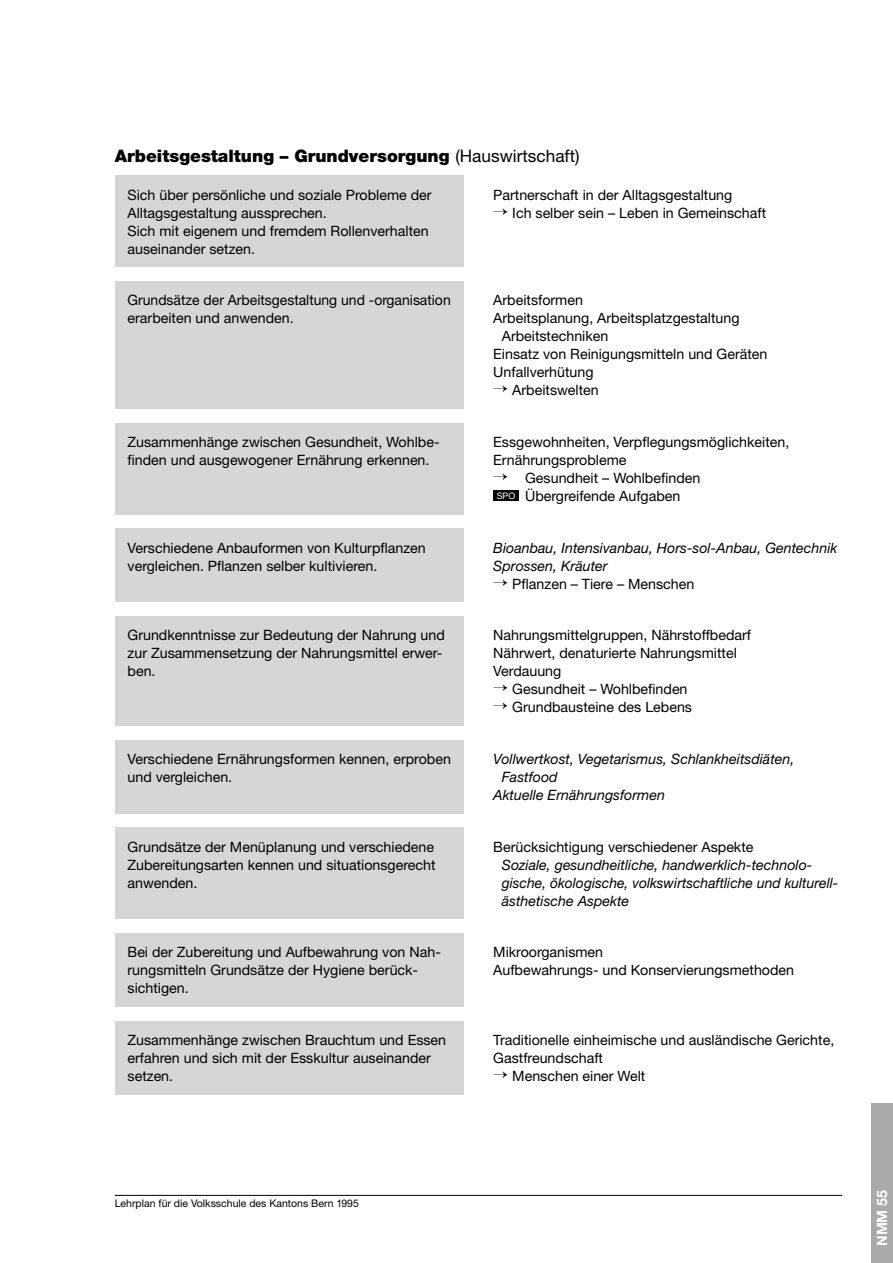
<style>
.page{position:relative;width:893px;height:1263px;background:#fff}
.page>*{position:absolute;margin:0;border:0;box-sizing:border-box;transform-origin:0 0}
.UT{font:900 17.25px "Helvetica Neue";color:#000}
.t1{font:14.25px/18px "Helvetica Neue";color:#000}
.t2{font:italic 14.25px/18px "Helvetica Neue";color:#000}
.t3{font:700 14.25px "Helvetica Neue";color:#fff}
.t4{font:10.5px "Helvetica Neue";color:#000}
.s1{font-weight:400}
.s2{font-size:9px;color:#fff}
.s3{font-style:normal}
</style>
<div class="page">
<hr style="left:115px;top:1195px;width:727px;height:1px;background:#000">
<div style="left:872px;top:1103px;width:21px;height:160px;background:#aaa"></div>
<div style="left:115px;top:176px;width:348px;height:91px;background:#d6d6d6"></div>
<div style="left:115px;top:281px;width:348px;height:128px;background:#d6d6d6"></div>
<div style="left:115px;top:423px;width:348px;height:91px;background:#d6d6d6"></div>
<div style="left:493px;top:490px;width:26px;height:11px;background:#000"></div>
<div style="left:115px;top:529px;width:348px;height:73px;background:#d6d6d6"></div>
<div style="left:115px;top:616px;width:348px;height:110px;background:#d6d6d6"></div>
<div style="left:115px;top:740px;width:348px;height:73px;background:#d6d6d6"></div>
<div style="left:115px;top:827px;width:348px;height:92px;background:#d6d6d6"></div>
<div style="left:115px;top:933px;width:348px;height:73px;background:#d6d6d6"></div>
<div style="left:115px;top:1021px;width:348px;height:73px;background:#d6d6d6"></div>
<p class="UT" style="left:115px;top:146px;width:466px">Arbeitsgestaltung – Grundversorgung <span class="s1">(Hauswirtschaft)</span></p>
<p class="t1" style="left:128px;top:185px;width:306px">Sich über persönliche und soziale Probleme der Alltagsgestaltung aussprechen.<br>Sich mit eigenem und fremdem Rollenverhalten auseinander setzen.</p>
<p class="t1" style="left:493px;top:185px;width:241px">Partnerschaft in der Alltagsgestaltung</p>
<p class="t1" style="left:493px;top:203px;width:274px">→ Ich selber sein – Leben in Gemeinschaft</p>
<p class="t1" style="left:128px;top:291px;width:325px">Grundsätze der Arbeitsgestaltung und -organisation erarbeiten und anwenden.</p>
<p class="t1" style="left:493px;top:291px;width:91px">Arbeitsformen</p>
<p class="t1" style="left:493px;top:309px;width:248px">Arbeitsplanung, Arbeitsplatzgestaltung</p>
<p class="t1" style="left:502px;top:327px;width:108px">Arbeitstechniken</p>
<p class="t1" style="left:493px;top:345px;width:276px">Einsatz von Reinigungsmitteln und Geräten</p>
<p class="t1" style="left:493px;top:363px;width:102px">Unfallverhütung</p>
<p class="t1" style="left:493px;top:381px;width:107px">→ Arbeitswelten</p>
<p class="t1" style="left:128px;top:433px;width:313px">Zusammenhänge zwischen Gesundheit, Wohlbe&shy;finden und ausgewogener Ernährung erkennen.</p>
<p class="t1" style="left:493px;top:433px;width:298px">Essgewohnheiten, Verpflegungsmöglichkeiten,<br>Ernährungsprobleme</p>
<p class="t1" style="left:493px;top:469px;width:209px">→ Gesundheit – Wohlbefinden<br><span class="s2">SPO</span> Übergreifende Aufgaben</p>
<p class="t1" style="left:128px;top:538px;width:300px">Verschiedene Anbauformen von Kulturpflanzen vergleichen. Pflanzen selber kultivieren.</p>
<p class="t2" style="left:493px;top:538px;width:346px">Bioanbau, Intensivanbau, Hors-sol-Anbau, Gentechnik<br>Sprossen, Kräuter</p>
<p class="t1" style="left:493px;top:574px;width:203px">→ Pflanzen – Tiere – Menschen</p>
<p class="t1" style="left:128px;top:626px;width:319px">Grundkenntnisse zur Bedeutung der Nahrung und zur Zusammensetzung der Nahrungsmittel erwer&shy;ben.</p>
<p class="t1" style="left:493px;top:626px;width:259px">Nahrungsmittelgruppen, Nährstoffbedarf<br>Nährwert, denaturierte Nahrungsmittel<br>Verdauung</p>
<p class="t1" style="left:493px;top:680px;width:196px">→ Gesundheit – Wohlbefinden</p>
<p class="t1" style="left:493px;top:698px;width:200px">→ Grundbausteine des Lebens</p>
<p class="t1" style="left:128px;top:750px;width:325px">Verschiedene Ernährungsformen kennen, erproben und vergleichen.</p>
<p class="t2" style="left:493px;top:750px;width:303px">Vollwertkost, Vegetarismus, Schlankheitsdiäten,</p>
<p class="t2" style="left:502px;top:768px;width:57px">Fastfood</p>
<p class="t2" style="left:493px;top:786px;width:173px">Aktuelle Ernährungsformen</p>
<p class="t1" style="left:128px;top:837px;width:310px;text-align:justify">Grundsätze der Menüplanung und verschiedene Zubereitungsarten kennen und situationsgerecht anwenden.</p>
<p class="t2" style="left:502px;top:837px;width:338px;text-indent:-9px"><span class="s3">Berücksichtigung verschiedener Aspekte<br></span>Soziale, gesundheitliche, handwerklich-technolo&shy;gische, ökologische, volkswirtschaftliche und kulturell&shy;ästhetische Aspekte</p>
<p class="t1" style="left:128px;top:943px;width:315px">Bei der Zubereitung und Aufbewahrung von Nah&shy;rungsmitteln Grundsätze der Hygiene berück&shy;sichtigen.</p>
<p class="t1" style="left:493px;top:943px;width:302px">Mikroorganismen<br>Aufbewahrungs- und Konservierungsmethoden</p>
<p class="t1" style="left:128px;top:1030px;width:320px">Zusammenhänge zwischen Brauchtum und Essen erfahren und sich mit der Esskultur auseinander setzen.</p>
<p class="t1" style="left:493px;top:1030px;width:343px">Traditionelle einheimische und ausländische Gerichte,<br>Gastfreundschaft</p>
<p class="t1" style="left:493px;top:1066px;width:154px">→ Menschen einer Welt</p>
<p class="t4" style="left:115px;top:1197px;width:246px">Lehrplan für die Volksschule des Kantons Bern 1995</p>
<p class="t3" style="left:873px;top:1246px;width:58px;rotate:-90deg">NMM 55</p>
</div>
